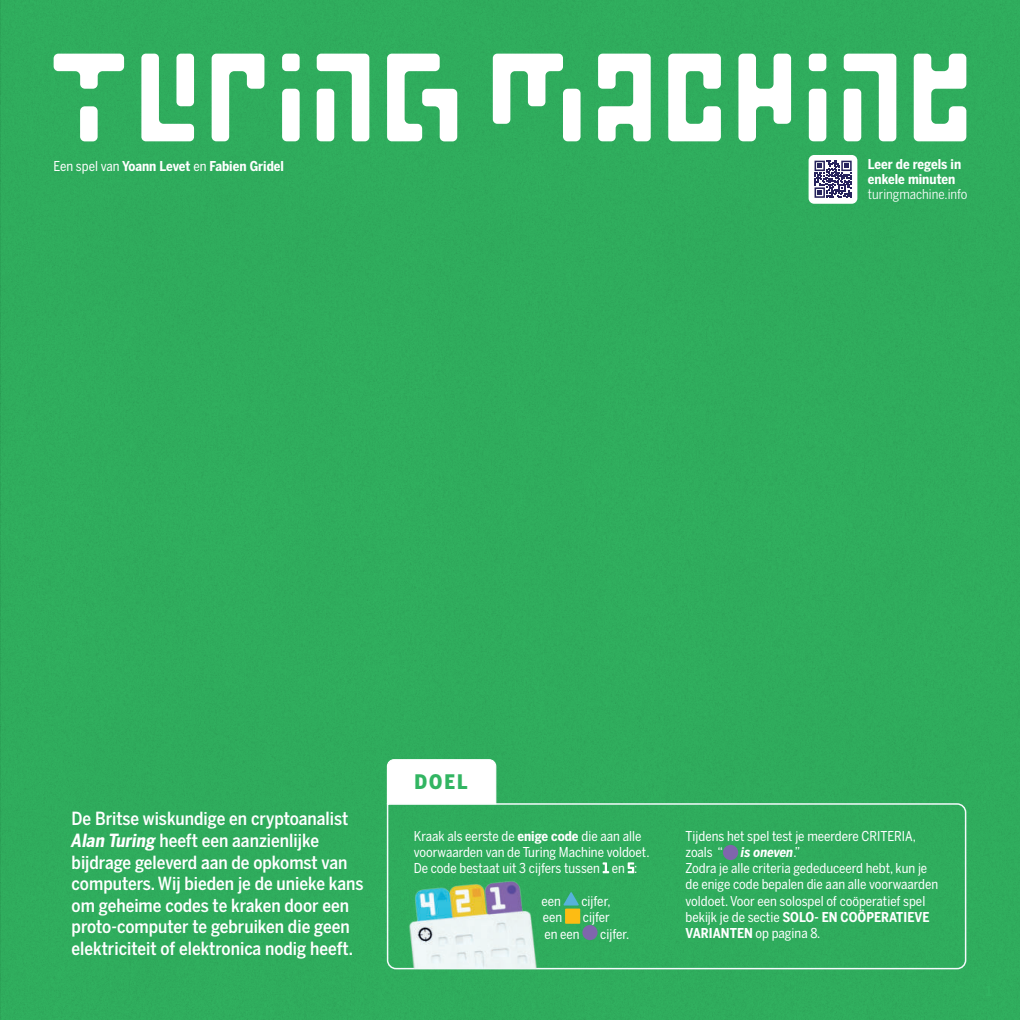
<style>
.page{position:relative;width:1020px;height:1020px;background:#2fac5d}
.page>*{position:absolute;margin:0;border:0;box-sizing:border-box;transform-origin:0 0}
.t1{font:900 19.95px "Benton Sans Condensed";color:#32b562}
.t2{font:500 18px/21.6px "Benton Sans Condensed";color:#fff}
.t3{font:13.5px/16.2px "Benton Sans Condensed";color:#fff}
.t4{font:700 13.5px/14.7px "Benton Sans Condensed";color:#fff}
.t5{font:13.5px "Benton Sans Condensed";color:#fff}
.s1{font-weight:400}
.s2{font-weight:700;font-style:italic}
.s3{font-weight:700}
</style>
<div class="page">
<svg style="left:317px;top:54px;width:52px;height:87px"></svg>
<div style="left:282px;top:54px;width:18px;height:17px;background:#fff;border-radius:5px"></div>
<div style="left:282px;top:89px;width:18px;height:52px;background:#fff;border-radius:5px"></div>
<svg style="left:54px;top:54px;width:70px;height:35px"></svg>
<div style="left:80px;top:106px;width:18px;height:35px;background:#fff;border-radius:5px"></div>
<svg style="left:141px;top:54px;width:53px;height:87px"></svg>
<div style="left:176px;top:54px;width:18px;height:52px;background:#fff;border-radius:5px"></div>
<svg style="left:212px;top:54px;width:52px;height:87px"></svg>
<div style="left:317px;top:89px;width:17px;height:52px;background:#fff;border-radius:5px"></div>
<svg style="left:387px;top:54px;width:70px;height:87px"></svg>
<div style="left:809px;top:54px;width:17px;height:17px;background:#fff;border-radius:4px"></div>
<svg style="left:493px;top:54px;width:70px;height:70px"></svg>
<div style="left:563px;top:89px;width:17px;height:52px;background:#fff;border-radius:5px"></div>
<svg style="left:598px;top:54px;width:53px;height:87px"></svg>
<svg style="left:668px;top:54px;width:53px;height:87px"></svg>
<svg style="left:738px;top:54px;width:53px;height:87px"></svg>
<div style="left:809px;top:89px;width:17px;height:52px;background:#fff;border-radius:5px"></div>
<svg style="left:843px;top:54px;width:53px;height:87px"></svg>
<svg style="left:913px;top:54px;width:53px;height:87px"></svg>
<div style="left:386px;top:802px;width:581px;height:168px;background:#2fac5d"></div>
<svg style="left:386px;top:758px;width:111px;height:47px"></svg>
<img style="left:398px;top:879px;width:147px;height:89px">
<div style="left:808px;top:155px;width:49px;height:49px;background:#fff;border-radius:6px"></div>
<svg style="left:814px;top:160px;width:38px;height:1px"></svg>
<svg style="left:814px;top:161px;width:38px;height:37px"></svg>
<p class="t4" style="left:54px;top:159px;width:232px"><span class="s1">Een spel van</span> Yoann Levet <span class="s1">en</span> Fabien Gridel</p>
<p class="t4" style="left:868px;top:157px;width:95px">Leer de regels in enkele minuten</p>
<p class="t5" style="left:868px;top:188px;width:101px">turingmachine.info</p>
<p class="t2" style="left:72px;top:809px;width:293px">De Britse wiskundige en cryptoanalist <span class="s2">Alan Turing</span> heeft een aanzienlijke bijdrage geleverd aan de opkomst van computers. Wij bieden je de unieke kans om geheime codes te kraken door een proto-computer te gebruiken die geen elektriciteit of elektronica nodig heeft.</p>
<h1 class="t1" style="left:414px;top:770px;width:54px">DOEL</h1>
<p class="t3" style="left:414px;top:829px;width:237px">Kraak als eerste de <span class="s3">enige code</span> die aan alle voorwaarden van de Turing Machine voldoet.<br>De code bestaat uit 3 cijfers tussen en :</p>
<p class="t3" style="left:541px;top:894px;width:21px">een</p>
<p class="t3" style="left:581px;top:894px;width:31px">cijfer,</p>
<p class="t3" style="left:543px;top:910px;width:21px">een</p>
<p class="t3" style="left:583px;top:910px;width:28px">cijfer</p>
<p class="t3" style="left:544px;top:927px;width:37px">en een</p>
<p class="t3" style="left:600px;top:927px;width:31px">cijfer.</p>
<p class="t3" style="left:685px;top:829px;width:232px">Tijdens het spel test je meerdere CRITERIA, zoals “</p>
<p class="t3" style="left:685px;top:845px;width:254px;text-indent:55px"><span class="s2">is oneven</span>.”<br>Zodra je alle criteria gededuceerd hebt, kun je de enige code bepalen die aan alle voorwaarden voldoet. Voor een solospel of coöperatief spel bekijk je de sectie <span class="s3">SOLO- EN COÖPERATIEVE VARIANTEN</span> op pagina 8.</p>
</div>
